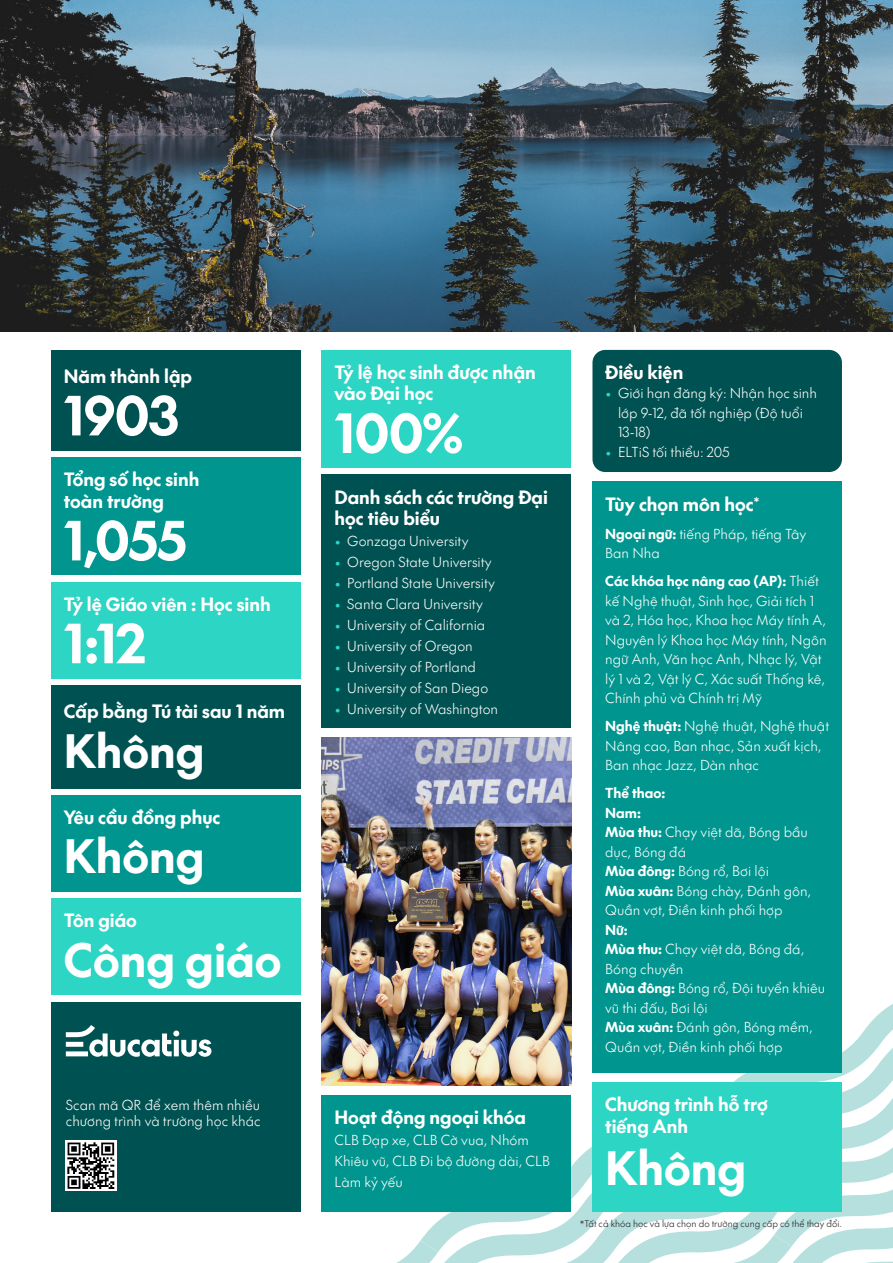
<style>
.page{position:relative;width:893px;height:1263px;background:#fff}
.page>*{position:absolute;margin:0;border:0;box-sizing:border-box;transform-origin:0 0}
.t1{font:52.5px "SVN The Future Bold";color:#fff}
.t2{font:45px "SVN The Future Bold";color:#fff}
.t3{font:18px/21.6px "SVN The Future Bold";color:#fff}
.t4{font:13.5px/19.5px "SVN The Future Light";color:#fff}
.t5{font:13.5px "SVN The Future Bold";color:#fff}
.Student_options{font:9px "SVN The Future Light";color:#231f20}
.s1{font-family:"The Future";font-weight:300;color:#2cd5c4}
.s2{font-family:"SVN The Future Bold"}
</style>
<div class="page">
<svg style="left:389px;top:992px;width:504px;height:271px"></svg>
<div style="left:322px;top:475px;width:249px;height:253px;background:#005151"></div>
<div style="left:592px;top:350px;width:250px;height:122px;background:#005151;border-radius:13px"></div>
<div style="left:592px;top:482px;width:250px;height:591px;background:#00968f"></div>
<div style="left:322px;top:1095px;width:249px;height:117px;background:#00968f"></div>
<div style="left:322px;top:350px;width:249px;height:117px;background:#2cd5c4"></div>
<div style="left:51px;top:457px;width:249px;height:118px;background:#00968f"></div>
<div style="left:51px;top:582px;width:249px;height:97px;background:#2cd5c4"></div>
<div style="left:51px;top:685px;width:249px;height:103px;background:#005151"></div>
<div style="left:51px;top:1002px;width:249px;height:210px;background:#005151"></div>
<img style="left:66px;top:1140px;width:51px;height:51px">
<svg style="left:66px;top:1025px;width:145px;height:32px"></svg>
<div style="left:51px;top:795px;width:249px;height:97px;background:#00968f"></div>
<div style="left:51px;top:350px;width:249px;height:101px;background:#005151"></div>
<div style="left:592px;top:1082px;width:250px;height:130px;background:#2cd5c4"></div>
<img style="left:0;top:0;width:893px;height:332px">
<img style="left:322px;top:737px;width:249px;height:348px">
<div style="left:51px;top:898px;width:249px;height:97px;background:#2cd5c4"></div>
<p class="t3" style="left:64px;top:364px;width:130px">Năm thành lập</p>
<p class="t1" style="left:64px;top:373px;width:116px">1903</p>
<p class="t3" style="left:64px;top:467px;width:137px">Tổng số học sinh</p>
<p class="t3" style="left:64px;top:489px;width:102px">toàn trường</p>
<p class="t1" style="left:64px;top:498px;width:124px">1,055</p>
<p class="t3" style="left:64px;top:592px;width:208px">Tỷ lệ Giáo viên : Học sinh</p>
<p class="t1" style="left:64px;top:601px;width:83px">1:12</p>
<p class="t3" style="left:64px;top:699px;width:223px">Cấp bằng Tú tài sau 1 năm</p>
<p class="t2" style="left:64px;top:715px;width:142px">Không</p>
<p class="t3" style="left:64px;top:805px;width:158px">Yêu cầu đồng phục</p>
<p class="t2" style="left:64px;top:820px;width:142px">Không</p>
<p class="t3" style="left:64px;top:908px;width:75px">Tôn giáo</p>
<p class="t2" style="left:64px;top:924px;width:219px">Công giáo</p>
<p class="t4" style="left:66px;top:1096px;width:196px;line-height:16.2px">Scan mã QR để xem thêm nhiều chương trình và trường học khác</p>
<p class="t3" style="left:334px;top:360px;width:203px">Tỷ lệ học sinh được nhận vào Đại học</p>
<p class="t1" style="left:334px;top:391px;width:130px">100%</p>
<p class="t3" style="left:334px;top:485px;width:215px;line-height:21px">Danh sách các trường Đại học tiêu biểu</p>
<p class="t4" style="left:334px;top:530px;width:135px"><span class="s1">•</span> Gonzaga University</p>
<p class="t4" style="left:334px;top:551px;width:159px"><span class="s1">•</span> Oregon State University</p>
<p class="t4" style="left:334px;top:572px;width:162px"><span class="s1">•</span> Portland State University</p>
<p class="t4" style="left:334px;top:593px;width:150px"><span class="s1">•</span> Santa Clara University</p>
<p class="t4" style="left:334px;top:614px;width:152px"><span class="s1">•</span> University of California</p>
<p class="t4" style="left:334px;top:635px;width:140px"><span class="s1">•</span> University of Oregon</p>
<p class="t4" style="left:334px;top:656px;width:143px"><span class="s1">•</span> University of Portland</p>
<p class="t4" style="left:334px;top:677px;width:155px"><span class="s1">•</span> University of San Diego</p>
<p class="t4" style="left:334px;top:698px;width:165px"><span class="s1">•</span> University of Washington</p>
<p class="t3" style="left:334px;top:1105px;width:193px">Hoạt động ngoại khóa</p>
<p class="t4" style="left:334px;top:1128px;width:217px;line-height:21px">CLB Đạp xe, CLB Cờ vua, Nhóm<br>Khiêu vũ, CLB Đi bộ đường dài, CLB<br>Làm kỷ yếu</p>
<p class="t3" style="left:605px;top:360px;width:80px">Điều kiện</p>
<p class="t4" style="left:618px;top:383px;width:201px;text-indent:-13px"><span class="s1">•</span> Giới hạn đăng ký: Nhận học sinh lớp 9-12, đã tốt nghiệp (Độ tuổi<br>13-18)</p>
<p class="t4" style="left:605px;top:441px;width:126px"><span class="s1">•</span> ELTiS tối thiểu: 205</p>
<p class="t3" style="left:605px;top:491px;width:156px">Tùy chọn môn học<sup>*</sup></p>
<p class="t4" style="left:605px;top:523px;width:203px"><span class="s2">Ngoại ngữ:</span> tiếng Pháp, tiếng Tây<br>Ban Nha</p>
<p class="t4" style="left:605px;top:570px;width:223px"><span class="s2">Các khóa học nâng cao (AP):</span> Thiết kế Nghệ thuật, Sinh học, Giải tích 1 và 2, Hóa học, Khoa học Máy tính A,<br>Nguyên lý Khoa học Máy tính, Ngôn ngữ Anh, Văn học Anh, Nhạc lý, Vật lý 1 và 2, Vật lý C, Xác suất Thống kê,<br>Chính phủ và Chính trị Mỹ</p>
<p class="t4" style="left:605px;top:715px;width:225px"><span class="s2">Nghệ thuật:</span> Nghệ thuật, Nghệ thuật<br>Nâng cao, Ban nhạc, Sản xuất kịch,<br>Ban nhạc Jazz, Dàn nhạc</p>
<p class="t5" style="left:605px;top:782px;width:62px">Thể thao:</p>
<p class="t5" style="left:605px;top:802px;width:37px">Nam:</p>
<p class="t4" style="left:605px;top:821px;width:204px"><span class="s2">Mùa thu:</span> Chạy việt dã, Bóng bầu dục, Bóng đá</p>
<p class="t4" style="left:605px;top:860px;width:165px"><span class="s2">Mùa đông:</span> Bóng rổ, Bơi lội</p>
<p class="t4" style="left:605px;top:880px;width:207px"><span class="s2">Mùa xuân:</span> Bóng chày, Đánh gôn,<br>Quần vợt, Điền kinh phối hợp</p>
<p class="t5" style="left:605px;top:919px;width:24px">Nữ:</p>
<p class="t4" style="left:605px;top:938px;width:201px"><span class="s2">Mùa thu:</span> Chạy việt dã, Bóng đá,<br>Bóng chuyền</p>
<p class="t4" style="left:605px;top:977px;width:221px"><span class="s2">Mùa đông:</span> Bóng rổ, Đội tuyển khiêu vũ thi đấu, Bơi lội</p>
<p class="t4" style="left:605px;top:1016px;width:209px"><span class="s2">Mùa xuân:</span> Đánh gôn, Bóng mềm,<br>Quần vợt, Điền kinh phối hợp</p>
<p class="t3" style="left:605px;top:1092px;width:164px">Chương trình hỗ trợ tiếng Anh</p>
<p class="t2" style="left:605px;top:1132px;width:142px">Không</p>
<p class="Student_options" style="left:580px;top:1217px;width:264px">*Tất cả khóa học và lựa chọn do trường cung cấp có thể thay đổi.</p>
</div>
